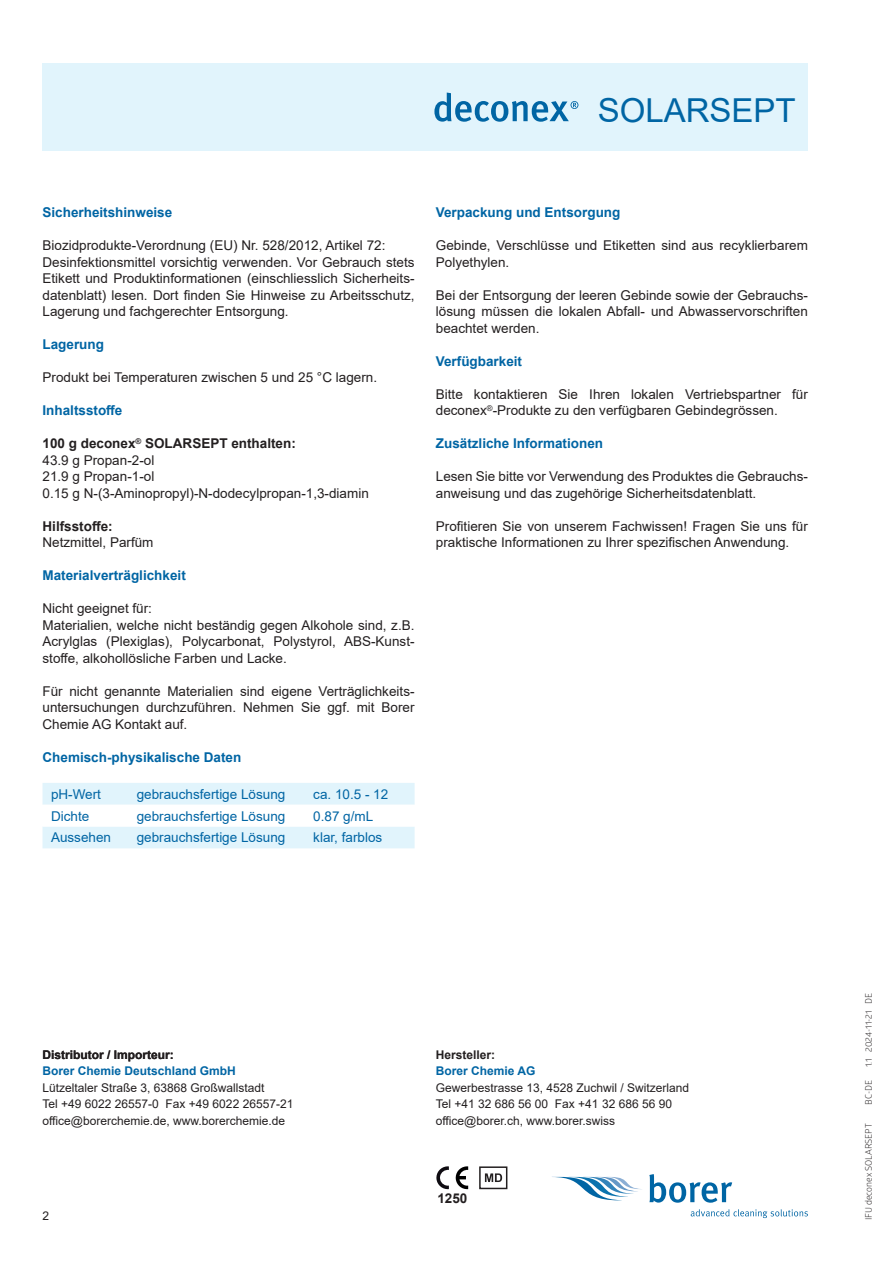
<style>
.page{position:relative;width:893px;height:1263px;background:#fff}
.page>*{position:absolute;margin:0;border:0;box-sizing:border-box;transform-origin:0 0}
.t1{font:33px "Arial";color:#0065a4}
.t2{font:13.5px/16.5px "Arial";color:#231f20}
.t3{font:700 13.5px "Arial";color:#0065a4}
.t4{font:13.5px "Arial";color:#0065a4}
.t5{font:700 13.5px "Arial";color:#231f20}
.t6{font:12px/16.5px "Arial";color:#231f20}
.t7{font:700 12px "Arial";color:#0065a4}
.t8{font:700 12px "Arial";color:#231f20}
.t9{font:9px "Glober";color:#231f20}
.s1{font-weight:700}
</style>
<div class="page">
<div style="left:479px;top:1166px;width:28px;height:23px;border:2px solid #231f20"></div>
<svg style="left:485px;top:1173px;width:17px;height:9px"></svg>
<svg style="left:436px;top:1166px;width:13px;height:24px"></svg>
<svg style="left:455px;top:1166px;width:13px;height:24px"></svg>
<svg style="left:555px;top:1177px;width:87px;height:23px"></svg>
<svg style="left:649px;top:1174px;width:83px;height:29px"></svg>
<svg style="left:691px;top:1209px;width:117px;height:9px"></svg>
<div style="left:43px;top:64px;width:765px;height:87px;background:#e1f4fc"></div>
<svg style="left:434px;top:93px;width:144px;height:29px"></svg>
<svg style="left:43px;top:783px;width:372px;height:65px"></svg>
<h1 class="t1" style="left:598px;top:88px;width:200px">SOLARSEPT</h1>
<p class="t3" style="left:43px;top:203px;width:131px">Sicherheitshinweise</p>
<p class="t2" style="left:43px;top:237px;width:374px">Biozidprodukte-Verordnung (EU) Nr. 528/2012, Artikel 72:<br>Desinfektionsmittel vorsichtig verwenden. Vor Gebrauch stets Etikett und Produktinformationen (einschliesslich Sicherheits&shy;datenblatt) lesen. Dort finden Sie Hinweise zu Arbeitsschutz, Lagerung und fachgerechter Entsorgung.</p>
<p class="t3" style="left:43px;top:335px;width:63px">Lagerung</p>
<p class="t2" style="left:43px;top:369px;width:336px">Produkt bei Temperaturen zwischen 5 und 25 °C lagern.</p>
<p class="t3" style="left:43px;top:401px;width:81px">Inhaltsstoffe</p>
<p class="t2" style="left:43px;top:435px;width:328px"><span class="s1">100 g deconex</span><sup>®</sup> <span class="s1">SOLARSEPT enthalten:<br></span>43.9 g Propan-2-ol<br>21.9 g Propan-1-ol<br>0.15 g N-(3-Aminopropyl)-N-dodecylpropan-1,3-diamin</p>
<p class="t5" style="left:43px;top:516px;width:72px">Hilfsstoffe:</p>
<p class="t2" style="left:43px;top:534px;width:113px">Netzmittel, Parfüm</p>
<p class="t3" style="left:43px;top:566px;width:145px">Materialverträglichkeit</p>
<p class="t2" style="left:43px;top:600px;width:374px">Nicht geeignet für:<br>Materialien, welche nicht beständig gegen Alkohole sind, z.B.<br>Acrylglas (Plexiglas), Polycarbonat, Polystyrol, ABS-Kunst&shy;stoffe, alkohollösliche Farben und Lacke.</p>
<p class="t2" style="left:43px;top:682px;width:374px;text-align:justify">Für nicht genannte Materialien sind eigene Verträglichkeits&shy;untersuchungen durchzuführen. Nehmen Sie ggf. mit Borer Chemie AG Kontakt auf.</p>
<p class="t3" style="left:43px;top:747px;width:200px">Chemisch-physikalische Daten</p>
<p class="t4" style="left:51px;top:785px;width:52px">pH-Wert</p>
<p class="t4" style="left:137px;top:785px;width:150px">gebrauchsfertige Lösung</p>
<p class="t4" style="left:313px;top:785px;width:77px">ca. 10.5 - 12</p>
<p class="t4" style="left:51px;top:806px;width:40px">Dichte</p>
<p class="t4" style="left:137px;top:806px;width:150px">gebrauchsfertige Lösung</p>
<p class="t4" style="left:313px;top:806px;width:62px">0.87 g/mL</p>
<p class="t4" style="left:51px;top:828px;width:62px">Aussehen</p>
<p class="t4" style="left:137px;top:828px;width:150px">gebrauchsfertige Lösung</p>
<p class="t4" style="left:313px;top:828px;width:71px">klar, farblos</p>
<p class="t3" style="left:436px;top:203px;width:186px">Verpackung und Entsorgung</p>
<p class="t2" style="left:436px;top:237px;width:374px">Gebinde, Verschlüsse und Etiketten sind aus recyklierbarem<br>Polyethylen.</p>
<p class="t2" style="left:436px;top:286px;width:374px;text-align:justify">Bei der Entsorgung der leeren Gebinde sowie der Gebrauchs&shy;lösung müssen die lokalen Abfall- und Abwasservorschriften beachtet werden.</p>
<p class="t3" style="left:436px;top:351px;width:88px">Verfügbarkeit</p>
<p class="t2" style="left:436px;top:385px;width:374px">Bitte kontaktieren Sie Ihren lokalen Vertriebspartner für deconex<sup>®</sup>-Produkte zu den verfügbaren Gebindegrössen.</p>
<p class="t3" style="left:436px;top:434px;width:169px">Zusätzliche Informationen</p>
<p class="t2" style="left:436px;top:468px;width:374px">Lesen Sie bitte vor Verwendung des Produktes die Gebrauchs&shy;anweisung und das zugehörige Sicherheitsdatenblatt.</p>
<p class="t2" style="left:436px;top:517px;width:374px">Profitieren Sie von unserem Fachwissen! Fragen Sie uns für praktische Informationen zu Ihrer spezifischen Anwendung.</p>
<p class="t8" style="left:43px;top:1046px;width:133px">Distributor / Importeur:</p>
<p class="t7" style="left:43px;top:1062px;width:195px">Borer Chemie Deutschland GmbH</p>
<p class="t6" style="left:43px;top:1079px;width:252px">Lützeltaler Straße 3, 63868 Großwallstadt<br>Tel +49 6022 26557-0 Fax +49 6022 26557-21 office@borerchemie.de, www.borerchemie.de</p>
<p class="t6" style="left:43px;top:1208px;width:8px">2</p>
<p class="t8" style="left:436px;top:1046px;width:61px">Hersteller:</p>
<p class="t7" style="left:436px;top:1062px;width:101px">Borer Chemie AG</p>
<p class="t6" style="left:436px;top:1079px;width:255px">Gewerbestrasse 13, 4528 Zuchwil / Switzerland<br>Tel +41 32 686 56 00 Fax +41 32 686 56 90 office@borer.ch, www.borer.swiss</p>
<p class="t5" style="left:437px;top:1189px;width:32px">1250</p>
<p class="t9" style="left:862px;top:1067px;width:76px;rotate:-90deg">1.1 2024-11-21 DE</p>
<p class="t9" style="left:862px;top:1104px;width:26px;rotate:-90deg">BC-DE</p>
<p class="t9" style="left:862px;top:1220px;width:98px;rotate:-90deg">IFU deconex SOLARSEPT</p>
</div>
